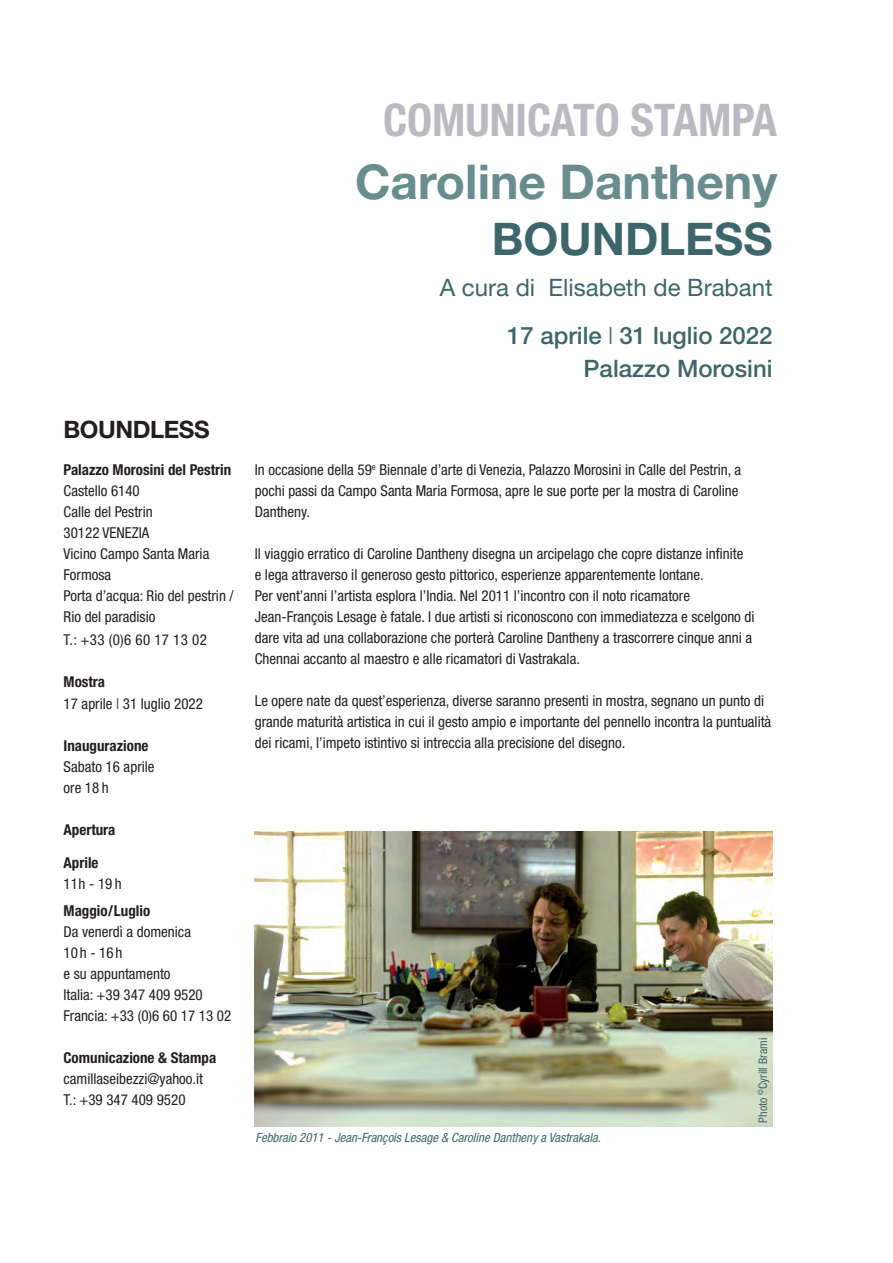
<style>
.page{position:relative;width:893px;height:1263px;background:#fff}
.page>*{position:absolute;margin:0;border:0;box-sizing:border-box;transform-origin:0 0}
.t1{font:700 48px "Helvetica Neue";color:#698d8f}
.t2{font:700 condensed 45px "Helvetica Neue";color:#bbbac2}
.t3{font:700 45px "Helvetica Neue";color:#3d666b}
.t4{font:500 24px "Helvetica Neue";color:#3d666b}
.t5{font:24px "Helvetica Neue";color:#3d666b}
.t6{font:700 24px "Helvetica Neue";letter-spacing:-.02em;color:#231f20}
.t7{font:condensed 15px/21px "Helvetica Neue";color:#231f20}
.t8{font:700 condensed 15px "Helvetica Neue";color:#231f20}
.t9{font:italic condensed 12.75px "Helvetica Neue";color:#3d666b}
.t10{font:condensed 12px "Helvetica Neue";color:#3d666b}
.s1{color:#3d666b}
.s2{font-weight:300}
</style>
<div class="page">
<img style="left:255px;top:831px;width:518px;height:296px">
<p class="t6" style="left:64px;top:415px;width:148px">BOUNDLESS</p>
<p class="t8" style="left:64px;top:461px;width:169px">Palazzo Morosini del Pestrin</p>
<p class="t7" style="left:64px;top:480px;width:78px">Castello 6140</p>
<p class="t7" style="left:64px;top:501px;width:91px">Calle del Pestrin</p>
<p class="t7" style="left:64px;top:522px;width:87px">30122 VENEZIA</p>
<p class="t7" style="left:64px;top:543px;width:147px">Vicino Campo Santa Maria<br>Formosa</p>
<p class="t7" style="left:64px;top:585px;width:172px">Porta d’acqua: Rio del pestrin /<br>Rio del paradisio</p>
<p class="t7" style="left:64px;top:629px;width:145px">T.: +33 (0)6 60 17 13 02</p>
<p class="t8" style="left:64px;top:672px;width:43px">Mostra</p>
<p class="t7" style="left:64px;top:693px;width:141px">17 aprile <span class="s1">l</span> 31 luglio 2022</p>
<p class="t8" style="left:64px;top:737px;width:86px">Inaugurazione</p>
<p class="t7" style="left:64px;top:756px;width:93px">Sabato 16 aprile</p>
<p class="t7" style="left:64px;top:777px;width:47px">ore 18 h</p>
<p class="t8" style="left:64px;top:821px;width:53px">Apertura</p>
<p class="t8" style="left:64px;top:854px;width:36px">Aprile</p>
<p class="t7" style="left:64px;top:873px;width:60px">11h - 19 h</p>
<p class="t8" style="left:64px;top:902px;width:88px">Maggio/Luglio</p>
<p class="t7" style="left:64px;top:921px;width:129px">Da venerdì a domenica</p>
<p class="t7" style="left:64px;top:942px;width:60px">10h - 16h</p>
<p class="t7" style="left:64px;top:963px;width:109px">e su appuntamento</p>
<p class="t7" style="left:64px;top:984px;width:141px">Italia: +39 347 409 9520</p>
<p class="t7" style="left:64px;top:1005px;width:169px">Francia: +33 (0)6 60 17 13 02</p>
<p class="t8" style="left:64px;top:1049px;width:154px">Comunicazione &amp; Stampa</p>
<p class="t7" style="left:64px;top:1068px;width:141px">camillaseibezzi@yahoo.it</p>
<p class="t7" style="left:64px;top:1089px;width:124px">T.: +39 347 409 9520</p>
<p class="t2" style="left:383px;top:92px;width:396px">COMUNICATO STAMPA</p>
<p class="t1" style="left:355px;top:152px;width:424px">Caroline Dantheny</p>
<p class="t3" style="left:492px;top:211px;width:282px">BOUNDLESS</p>
<p class="t5" style="left:440px;top:274px;width:334px">A cura di Elisabeth de Brabant</p>
<p class="t4" style="left:507px;top:321px;width:267px">17 aprile <span class="s2">l</span> 31 luglio 2022</p>
<p class="t4" style="left:584px;top:354px;width:191px">Palazzo Morosini</p>
<p class="t7" style="left:255px;top:459px;width:488px">In occasione della 59<sup>e</sup> Biennale d’arte di Venezia, Palazzo Morosini in Calle del Pestrin, a pochi passi da Campo Santa Maria Formosa, apre le sue porte per la mostra di Caroline<br>Dantheny.</p>
<p class="t7" style="left:255px;top:543px;width:490px">Il viaggio erratico di Caroline Dantheny disegna un arcipelago che copre distanze infinite</p>
<p class="t7" style="left:255px;top:564px;width:450px">e lega attraverso il generoso gesto pittorico, esperienze apparentemente lontane.</p>
<p class="t7" style="left:255px;top:585px;width:437px">Per vent’anni l’artista esplora l’India. Nel 2011 l’incontro con il noto ricamatore</p>
<p class="t7" style="left:255px;top:606px;width:501px">Jean-François Lesage è fatale. I due artisti si riconoscono con immediatezza e scelgono di dare vita ad una collaborazione che porterà Caroline Dantheny a trascorrere cinque anni a<br>Chennai accanto al maestro e alle ricamatori di Vastrakala.</p>
<p class="t7" style="left:255px;top:690px;width:518px">Le opere nate da quest’esperienza, diverse saranno presenti in mostra, segnano un punto di grande maturità artistica in cui il gesto ampio e importante del pennello incontra la puntualità dei ricami, l’impeto istintivo si intreccia alla precisione del disegno.</p>
<p class="t9" style="left:256px;top:1130px;width:347px">Febbraio 2011 - Jean-François Lesage &amp; Caroline Dantheny a Vastrakala.</p>
<p class="t10" style="left:756px;top:1123px;width:86px;rotate:-90deg">Photo <sup>©</sup>Cyrill Brami</p>
</div>
